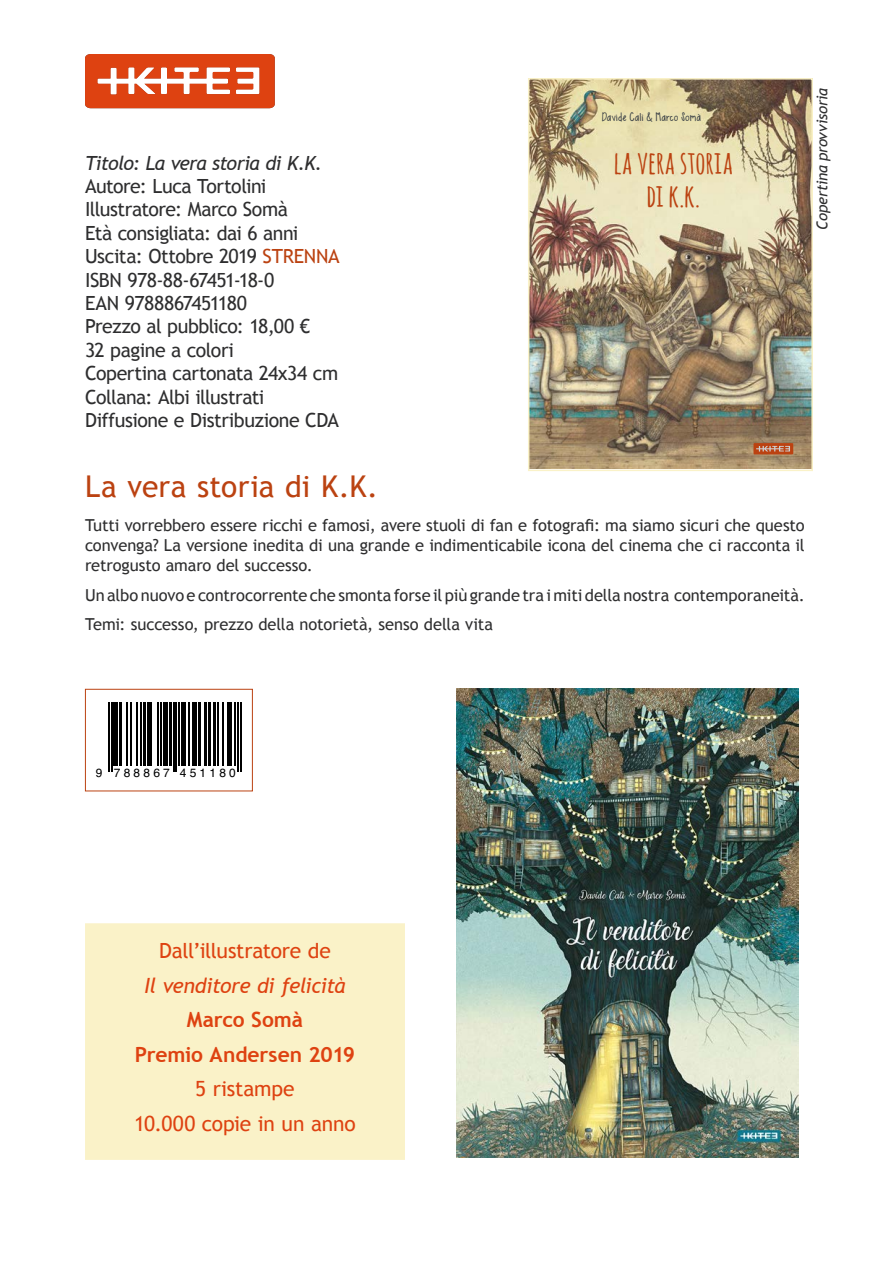
<style>
.page{position:relative;width:893px;height:1263px;background:#fff}
.page>*{position:absolute;margin:0;border:0;box-sizing:border-box;transform-origin:0 0}
.t1{font:700 31.5px/33px "Amatic SC";letter-spacing:-.005em;color:#bb4211;text-align:center}
.t2{font:30px "Trebuchet MS";letter-spacing:.005em;color:#bb4211}
.t3{font:21px/34.5px "Trebuchet MS";letter-spacing:-.01em;color:#de4211;text-align:center}
.t4{font:700 21px/34.5px "Trebuchet MS";letter-spacing:-.005em;color:#de4211;text-align:center}
.t5{font:italic 21px "Trebuchet MS";letter-spacing:-.03em;color:#de4211}
.t6{font:19.5px/23.4px "Trebuchet MS";letter-spacing:-.025em;color:#2e2e2f}
.t7{font:italic 19.5px "Trebuchet MS";letter-spacing:-.035em;color:#2e2e2f}
.t8{font:16.5px/19.8px "Trebuchet MS";letter-spacing:-.005em;color:#2e2e2f;text-align:justify}
.t9{font:italic 15px "Trebuchet MS";letter-spacing:-.025em;color:#2e2e2f}
.t10{font:12px "Helvetica";letter-spacing:.27em;color:#000}
.t11{font:9px "KG Sweet N Sassy";letter-spacing:.025em;color:#353b42}
.s1{color:#bb4211}
</style>
<div class="page">
<img style="left:531px;top:81px;width:279px;height:387px">
<div style="left:528px;top:78px;width:285px;height:393px;border:2px solid #faf2c8"></div>
<svg style="left:85px;top:54px;width:190px;height:54px"></svg>
<svg style="left:753px;top:443px;width:40px;height:11px"></svg>
<img style="left:456px;top:689px;width:342px;height:468px">
<div style="left:95px;top:933px;width:300px;height:217px;background:#faf2c8"></div>
<div style="left:85px;top:923px;width:320px;height:237px;border:20px solid #faf2c8"></div>
<hr style="left:108px;top:702px;width:2px;height:70px;background:#000">
<hr style="left:111px;top:702px;width:1px;height:70px;background:#000">
<hr style="left:114px;top:702px;width:4px;height:64px;background:#000">
<hr style="left:119px;top:702px;width:3px;height:64px;background:#000">
<hr style="left:126px;top:702px;width:2px;height:64px;background:#000">
<hr style="left:131px;top:702px;width:1px;height:64px;background:#000">
<hr style="left:136px;top:702px;width:2px;height:64px;background:#000">
<hr style="left:141px;top:702px;width:1px;height:64px;background:#000">
<hr style="left:143px;top:702px;width:3px;height:64px;background:#000">
<hr style="left:148px;top:702px;width:4px;height:64px;background:#000">
<hr style="left:157px;top:702px;width:2px;height:64px;background:#000">
<hr style="left:160px;top:702px;width:2px;height:64px;background:#000">
<hr style="left:163px;top:702px;width:4px;height:64px;background:#000">
<hr style="left:169px;top:702px;width:2px;height:64px;background:#000">
<hr style="left:173px;top:702px;width:1px;height:70px;background:#000">
<hr style="left:176px;top:702px;width:1px;height:70px;background:#000">
<hr style="left:178px;top:702px;width:2px;height:64px;background:#000">
<hr style="left:181px;top:702px;width:4px;height:64px;background:#000">
<hr style="left:188px;top:702px;width:2px;height:64px;background:#000">
<div style="left:192px;top:702px;width:5px;height:64px;background:#000"></div>
<hr style="left:198px;top:702px;width:3px;height:64px;background:#000">
<hr style="left:204px;top:702px;width:2px;height:64px;background:#000">
<hr style="left:208px;top:702px;width:3px;height:64px;background:#000">
<hr style="left:213px;top:702px;width:3px;height:64px;background:#000">
<hr style="left:218px;top:702px;width:1px;height:64px;background:#000">
<hr style="left:222px;top:702px;width:1px;height:64px;background:#000">
<hr style="left:228px;top:702px;width:4px;height:64px;background:#000">
<hr style="left:235px;top:702px;width:1px;height:64px;background:#000">
<hr style="left:237px;top:702px;width:2px;height:70px;background:#000">
<hr style="left:240px;top:702px;width:2px;height:70px;background:#000">
<div style="left:85px;top:689px;width:168px;height:102px;border:1px solid #bb4211"></div>
<p class="t7" style="left:85px;top:151px;width:239px">Titolo: La vera storia di K.K.</p>
<p class="t6" style="left:85px;top:175px;width:256px">Autore: Luca Tortolini<br>Illustratore: Marco Somà<br>Età consigliata: dai 6 anni<br>Uscita: Ottobre 2019 <span class="s1">STRENNA<br></span>ISBN 978-88-67451-18-0<br>EAN 9788867451180<br>Prezzo al pubblico: 18,00 €<br>32 pagine a colori<br>Copertina cartonata 24x34 cm<br>Collana: Albi illustrati<br>Diffusione e Distribuzione CDA</p>
<p class="t11" style="left:602px;top:110px;width:101px">Davide Calì &amp; Marco Somà</p>
<h1 class="t1" style="left:614px;top:145px;width:121px">LA VERA STORIA<br>DI K.K.</h1>
<p class="t9" style="left:813px;top:230px;width:143px;rotate:-90deg">Copertina provvisoria</p>
<h2 class="t2" style="left:85px;top:469px;width:295px">La vera storia di K.K.</h2>
<p class="t8" style="left:85px;top:516px;width:721px">Tutti vorrebbero essere ricchi e famosi, avere stuoli di fan e fotografi: ma siamo sicuri che questo convenga? La versione inedita di una grande e indimenticabile icona del cinema che ci racconta il retrogusto amaro del successo.</p>
<p class="t8" style="left:85px;top:581px;width:721px;line-height:28.8px">Un albo nuovo e controcorrente che smonta forse il più grande tra i miti della nostra contemporaneità.<br>Temi: successo, prezzo della notorietà, senso della vita</p>
<p class="t10" style="left:96px;top:763px;width:142px">9 788867 451180</p>
<p class="t3" style="left:159px;top:934px;width:173px">Dall’illustratore de</p>
<p class="t5" style="left:144px;top:973px;width:203px">Il venditore di felicità</p>
<p class="t4" style="left:135px;top:1002px;width:222px">Marco Somà<br>Premio Andersen 2019</p>
<p class="t3" style="left:134px;top:1072px;width:223px">5 ristampe<br>10.000 copie in un anno</p>
</div>
